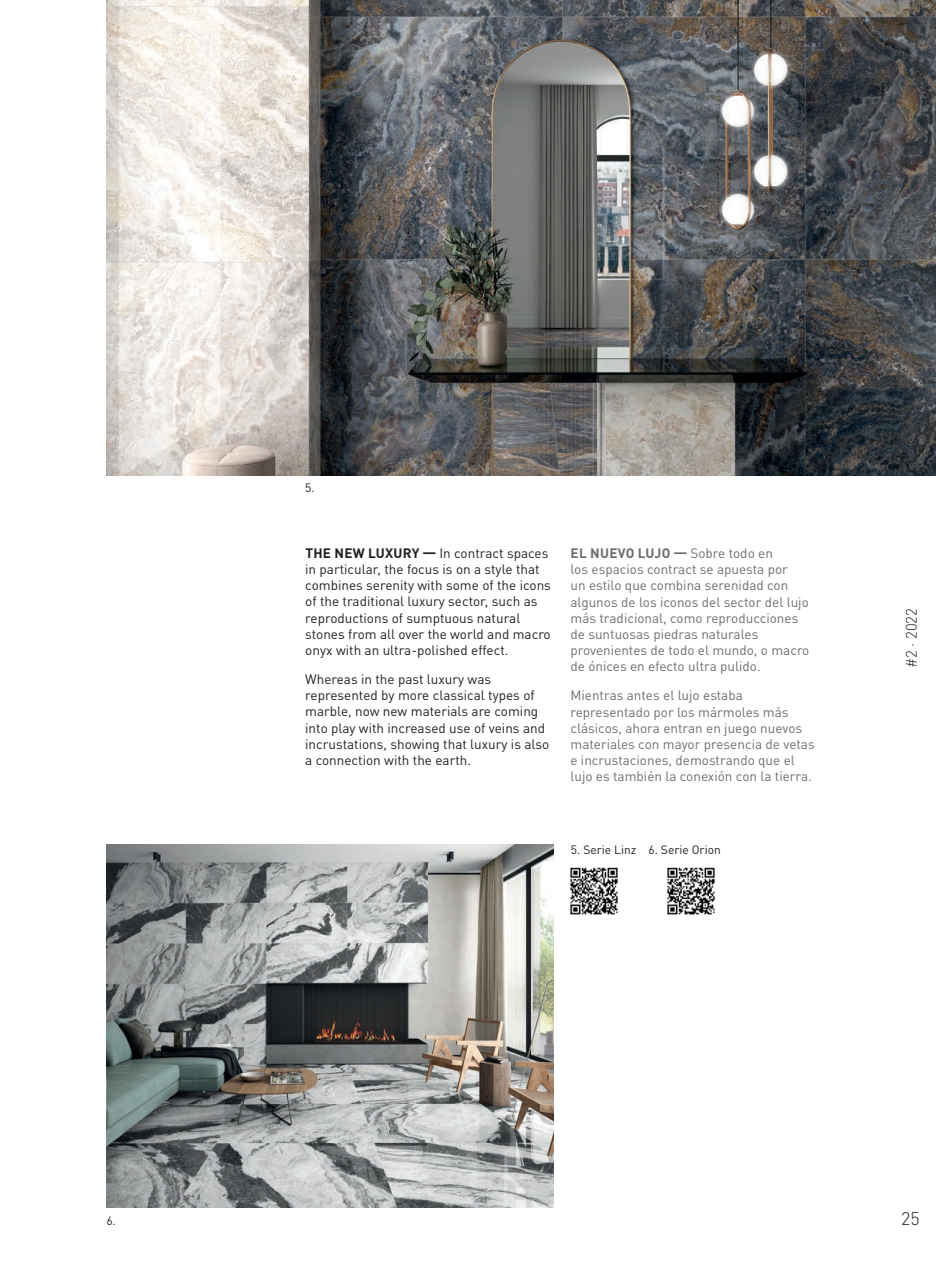
<style>
.page{position:relative;width:936px;height:1276px;background:#fff}
.page>*{position:absolute;margin:0;border:0;box-sizing:border-box;transform-origin:0 0}
.t1{font:300 18px "DIN Pro";color:#231f20}
.t2{font:300 15px "DIN Pro";color:#231f20}
.P1_8pt{font:13.5px/16.2px "DIN Pro";color:#6c6d70}
.P1_8pt-2{font:13.5px/16.2px "DIN Pro";color:#231f20}
.P1_8pt-3{font:12px "DIN Pro";color:#231f20}
.s1{font-weight:700}
</style>
<div class="page">
<img style="left:106px;top:845px;width:447px;height:363px">
<img style="left:106px;top:0;width:829px;height:475px">
<img style="left:570px;top:867px;width:48px;height:48px">
<img style="left:667px;top:867px;width:48px;height:48px">
<p class="P1_8pt-3" style="left:106px;top:1211px;width:11px">6.</p>
<p class="P1_8pt-3" style="left:305px;top:478px;width:11px">5.</p>
<p class="P1_8pt-2" style="left:305px;top:543px;width:247px"><span class="s1">THE NEW LUXURY —</span> In contract spaces in particular, the focus is on a style that combines serenity with some of the icons of the traditional luxury sector, such as reproductions of sumptuous natural stones from all over the world and macro onyx with an ultra-polished effect.</p>
<p class="P1_8pt-2" style="left:305px;top:669px;width:245px">Whereas in the past luxury was represented by more classical types of marble, now new materials are coming into play with increased use of veins and incrustations, showing that luxury is also a connection with the earth.</p>
<p class="P1_8pt" style="left:570px;top:543px;width:240px"><span class="s1">EL NUEVO LUJO —</span> Sobre todo en<br>los espacios contract se apuesta por<br>un estilo que combina serenidad con algunos de los iconos del sector del lujo más tradicional, como reproducciones de suntuosas piedras naturales provenientes de todo el mundo, o macro de ónices en efecto ultra pulido.</p>
<p class="P1_8pt" style="left:570px;top:686px;width:246px">Mientras antes el lujo estaba representado por los mármoles más clásicos, ahora entran en juego nuevos materiales con mayor presencia de vetas e incrustaciones, demostrando que el lujo es también la conexión con la tierra.</p>
<p class="P1_8pt-3" style="left:571px;top:839px;width:151px">5. Serie Linz 6. Serie Orion</p>
<p class="t2" style="left:899px;top:668px;width:61px;rotate:-90deg">#2 · 2022</p>
<h1 class="t1" style="left:901px;top:1204px;width:20px">25</h1>
</div>
